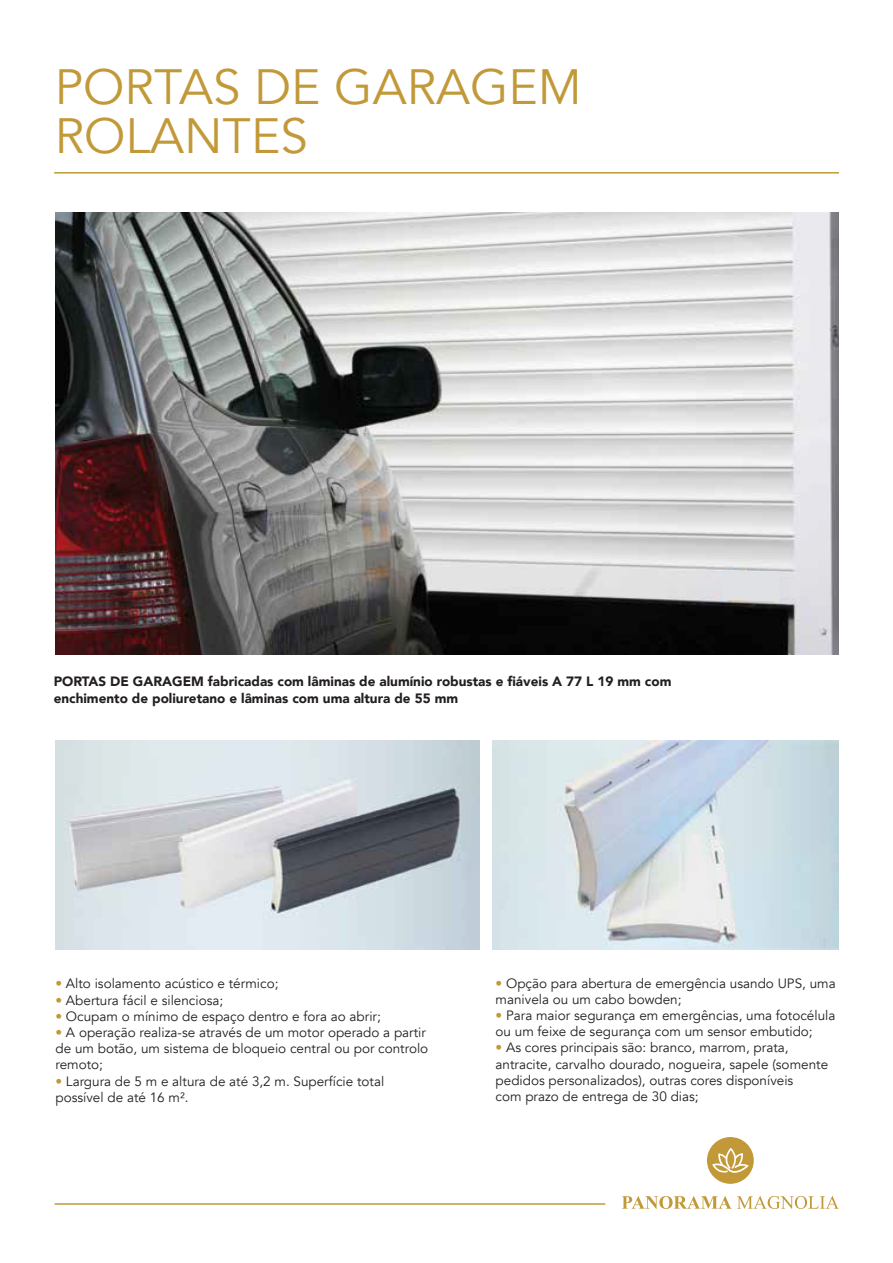
<style>
.page{position:relative;width:893px;height:1263px;background:#fff}
.page>*{position:absolute;margin:0;border:0;box-sizing:border-box;transform-origin:0 0}
.t1{font:49.5px "Avenir";color:#c29938}
.t2{font:13.5px/16.2px "Avenir";color:#231f20}
.t3{font:900 13.5px "Avenir";color:#231f20}
.s1{color:#c29938}
</style>
<div class="page">
<hr style="left:54px;top:172px;width:785px;height:2px;background:#c29938">
<hr style="left:55px;top:1203px;width:550px;height:2px;background:#c29938">
<svg style="left:622px;top:1196px;width:217px;height:13px"></svg>
<svg style="left:707px;top:1137px;width:47px;height:47px"></svg>
<img style="left:55px;top:213px;width:784px;height:441px">
<img style="left:55px;top:740px;width:424px;height:209px">
<img style="left:493px;top:740px;width:346px;height:209px">
<svg style="left:723px;top:570px;width:57px;height:32px"></svg>
<p class="t1" style="left:55px;top:57px;width:529px">PORTAS DE GARAGEM</p>
<p class="t1" style="left:55px;top:106px;width:255px">ROLANTES</p>
<p class="t3" style="left:54px;top:670px;width:619px">PORTAS DE GARAGEM fabricadas com lâminas de alumínio robustas e fiáveis A 77 L 19 mm com</p>
<p class="t3" style="left:54px;top:686px;width:406px">enchimento de poliuretano e lâminas com uma altura de 55 mm</p>
<p class="t2" style="left:55px;top:976px;width:224px"><span class="s1">•</span> Alto isolamento acústico e térmico;</p>
<p class="t2" style="left:55px;top:992px;width:169px"><span class="s1">•</span> Abertura fácil e silenciosa;</p>
<p class="t2" style="left:55px;top:1008px;width:327px"><span class="s1">•</span> Ocupam o mínimo de espaço dentro e fora ao abrir;</p>
<p class="t2" style="left:55px;top:1024px;width:374px"><span class="s1">•</span> A operação realiza-se através de um motor operado a partir de um botão, um sistema de bloqueio central ou por controlo remoto;</p>
<p class="t2" style="left:55px;top:1073px;width:330px"><span class="s1">•</span> Largura de 5 m e altura de até 3,2 m. Superfície total</p>
<p class="t2" style="left:55px;top:1089px;width:135px">possível de até 16 m².</p>
<p class="t2" style="left:496px;top:975px;width:342px"><span class="s1">•</span> Opção para abertura de emergência usando UPS, uma</p>
<p class="t2" style="left:496px;top:991px;width:187px">manivela ou um cabo bowden;</p>
<p class="t2" style="left:496px;top:1007px;width:341px"><span class="s1">•</span> Para maior segurança em emergências, uma fotocélula</p>
<p class="t2" style="left:496px;top:1024px;width:319px">ou um feixe de segurança com um sensor embutido;</p>
<p class="t2" style="left:496px;top:1040px;width:295px"><span class="s1">•</span> As cores principais são: branco, marrom, prata,</p>
<p class="t2" style="left:496px;top:1056px;width:334px">antracite, carvalho dourado, nogueira, sapele (somente</p>
<p class="t2" style="left:496px;top:1072px;width:299px">pedidos personalizados), outras cores disponíveis</p>
<p class="t2" style="left:496px;top:1088px;width:205px">com prazo de entrega de 30 dias;</p>
</div>
